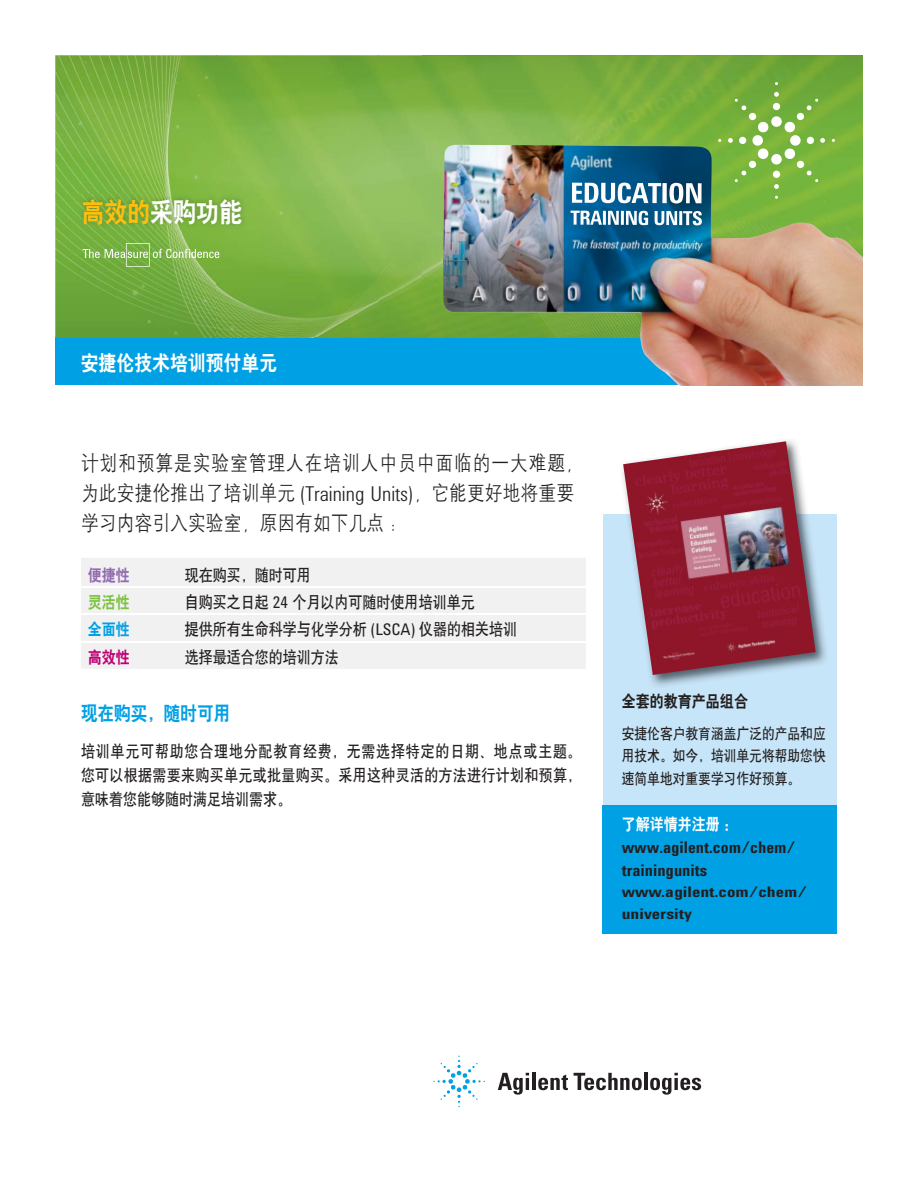
<style>
.page{position:relative;width:918px;height:1188px;background:#fff}
.page>*{position:absolute;margin:0;border:0;box-sizing:border-box;transform-origin:0 0}
.t1{font:27px "H Yb 2 gj";color:#fff;scale:.85 1}
.t2{font:21px/30px "H Yg 2 gj";color:#231f20;scale:.85 1}
.t3{font:21px "H Yb 2 gj";color:#fff;scale:.85 1}
.t4{font:19.5px "H Yb 2 gj";color:#00a0e4;scale:.85 1}
.t5{font:16.5px/24px "H Yb 1 gj";color:#231f20;text-align:justify;scale:.85 1}
.t6{font:700 16.5px/22.5px "Agilent Condensed CFF";color:#231f20}
.t7{font:16.5px "H Yb 2 gj";color:#231f20;scale:.85 1}
.t8{font:16.5px "H Yb 2 gj";color:#fff;scale:.85 1}
.t9{font:16.5px "H Yb 2 gj";color:#916caf;scale:.85 1}
.t10{font:16.5px "H Yb 2 gj";color:#7dc242;scale:.85 1}
.t11{font:16.5px "H Yb 2 gj";color:#00a0e4;scale:.85 1}
.t12{font:16.5px "H Yb 2 gj";color:#be0071;scale:.85 1}
.t13{font:15px/22.5px "H Yb 1 gj";color:#231f20;text-align:justify;scale:.85 1}
.t14{font:700 15px/22.5px "Agilent Condensed CFF";color:#231f20;scale:1.18 1}
.s1{color:#febe10}
.s2{font-family:"Agilent Condensed CFF";font-weight:300}
.s3{font-family:"Agilent Condensed CFF"}
</style>
<div class="page">
<img style="left:55px;top:55px;width:377px;height:284px">
<img style="left:422px;top:55px;width:441px;height:271px">
<div style="left:603px;top:514px;width:234px;height:356px;background:#c7e5f8"></div>
<div style="left:603px;top:805px;width:234px;height:128px;background:#00a0e4"></div>
<div style="left:81px;top:558px;width:505px;height:111px;background:#f1f1f2"></div>
<hr style="left:81px;top:613px;width:505px;height:2px;background:#fff">
<hr style="left:81px;top:586px;width:505px;height:2px;background:#fff">
<hr style="left:81px;top:641px;width:505px;height:2px;background:#fff">
<img style="left:78px;top:194px;width:168px;height:35px">
<div style="left:55px;top:339px;width:808px;height:46px;background:#00a0e4"></div>
<img style="left:622px;top:440px;width:204px;height:246px">
<img style="left:623px;top:441px;width:193px;height:234px">
<img style="left:443px;top:145px;width:420px;height:240px">
<img style="left:571px;top:183px;width:131px;height:42px">
<svg style="left:728px;top:92px;width:97px;height:97px"></svg>
<svg style="left:498px;top:1073px;width:31px;height:22px"></svg>
<hr style="left:532px;top:1073px;width:4px;height:17px;background:#231f20">
<svg style="left:538px;top:1075px;width:30px;height:15px"></svg>
<svg style="left:574px;top:1073px;width:68px;height:17px"></svg>
<hr style="left:644px;top:1073px;width:4px;height:17px;background:#231f20">
<svg style="left:650px;top:1073px;width:51px;height:22px"></svg>
<svg style="left:433px;top:1056px;width:52px;height:51px"></svg>
<svg style="left:83px;top:243px;width:136px;height:24px"></svg>
<h1 class="t1" style="left:81px;top:198px;width:190px"><span class="s1">高效的</span>采购功能</h1>
<p class="t3" style="left:81px;top:352px;width:232px">安捷伦技术培训预付单元</p>
<p class="t2" style="left:81px;top:448px;width:592px">计划和预算是实验室管理人在培训人中员中面临的一大难题，为此安捷伦推出了培训单元 <span class="s2">(Training Units)</span>，它能更好地将重要学习内容引入实验室，原因有如下几点：</p>
<p class="t9" style="left:88px;top:567px;width:51px">便捷性</p>
<p class="t5" style="left:185px;top:563px;width:150px">现在购买，随时可用</p>
<p class="t10" style="left:88px;top:594px;width:51px">灵活性</p>
<p class="t5" style="left:185px;top:590px;width:343px">自购买之日起 <span class="s3">24</span> 个月以内可随时使用培训单元</p>
<p class="t11" style="left:88px;top:621px;width:51px">全面性</p>
<p class="t5" style="left:185px;top:617px;width:393px">提供所有生命科学与化学分析 <span class="s3">(LSCA)</span> 仪器的相关培训</p>
<p class="t12" style="left:88px;top:649px;width:51px">高效性</p>
<p class="t5" style="left:185px;top:645px;width:183px">选择最适合您的培训方法</p>
<p class="t4" style="left:81px;top:703px;width:177px">现在购买，随时可用</p>
<p class="t5" style="left:81px;top:739px;width:590px">培训单元可帮助您合理地分配教育经费，无需选择特定的日期、地点或主题。您可以根据需要来购买单元或批量购买。采用这种灵活的方法进行计划和预算，意味着您能够随时满足培训需求。</p>
<p class="t7" style="left:622px;top:693px;width:150px">全套的教育产品组合</p>
<p class="t13" style="left:622px;top:722px;width:241px">安捷伦客户教育涵盖广泛的产品和应用技术。如今，培训单元将帮助您快速简单地对重要学习作好预算。</p>
<p class="t8" style="left:622px;top:816px;width:138px">了解详情并注册：</p>
<p class="t6" style="left:622px;top:836px;width:175px">www.agilent.com/chem/ trainingunits</p>
<p class="t14" style="left:622px;top:880px;width:159px">www.agilent.com/chem/ university</p>
</div>
